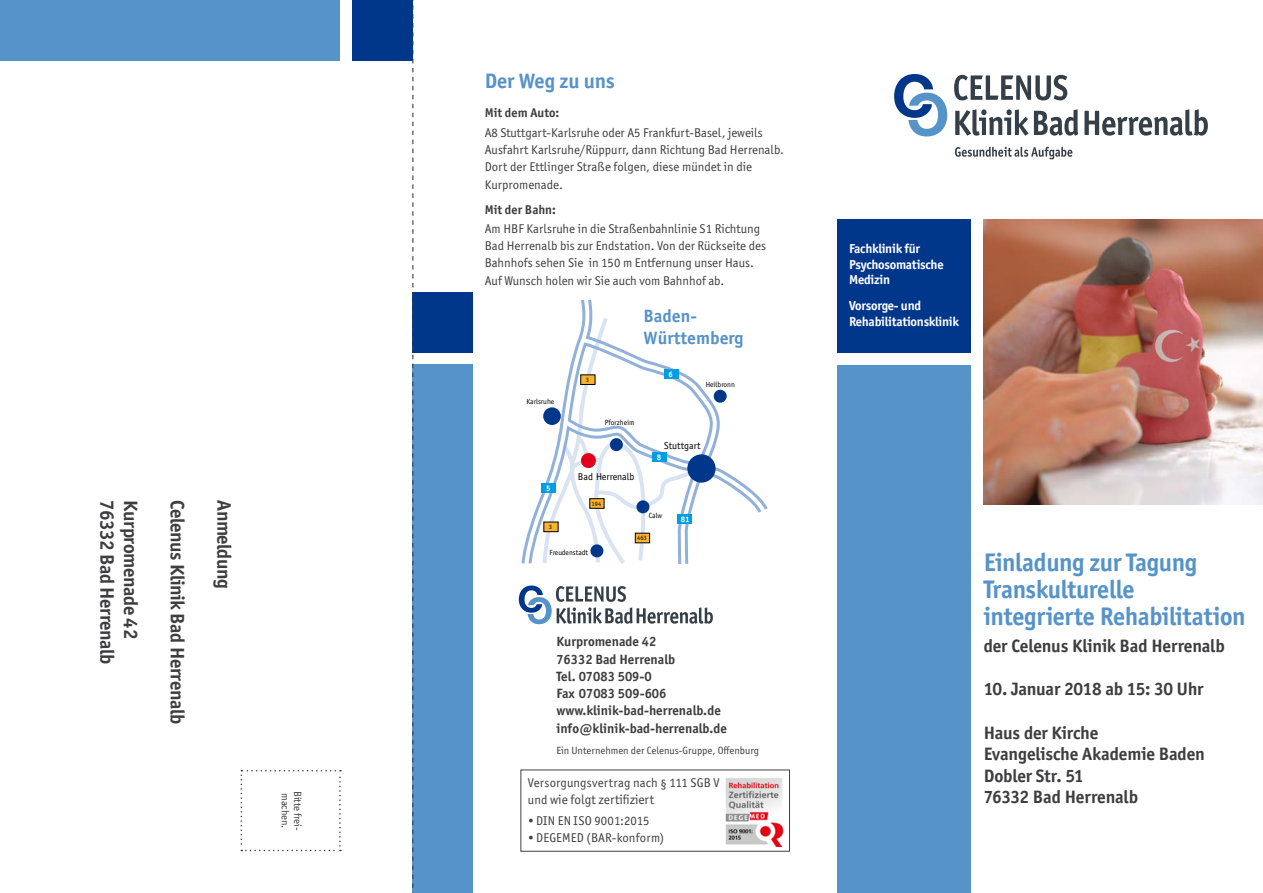
<style>
.page{position:relative;width:1263px;height:893px;background:#fff}
.page>*{position:absolute;margin:0;border:0;box-sizing:border-box;transform-origin:0 0}
.Fly_Große_Headline_b{font:700 25.5px/27px "Officina Sans ITC Pro";letter-spacing:-.015em;color:#5693c9}
.Fly_Große_Headline_b-2{font:700 21px "Officina Sans ITC Pro";letter-spacing:-.01em;color:#5693c9}
.t1{font:700 19.5px "Officina Sans ITC Pro";letter-spacing:-.02em;color:#3e3d40}
.Fly_Große_Headline_b-3{font:700 18px/21.6px "Officina Sans ITC Pro";letter-spacing:-.01em;color:#3e3d40}
.t2{font:700 18px/21.6px "Officina Sans";color:#5693c9}
.Fly_Fließtext_linksb{font:700 13.5px/17.2px "Officina Sans ITC Pro";color:#3e3d40}
.Fly_Fließtext_linksb-2{font:13.2px "Officina Sans ITC Pro";color:#3e3d40}
.t3{font:700 13.05px "Officina Sans ITC Pro";letter-spacing:-.02em;color:#fff}
.Fly_Fließtext_linksb-3{font:12.75px/17.2px "Officina Sans ITC Pro";color:#3e3d40}
.Fly_Kleine_Aufzählun{font:12.75px "Officina Sans ITC Pro";letter-spacing:.01em;color:#3e3d40}
.Fly_Kleine_Headline{font:700 12.75px "Officina Sans ITC Pro";letter-spacing:.005em;color:#3e3d40}
.t4{font:10.5px "Officina Sans ITC Pro";color:#3e3d40}
.t5{font:10.05px "Officina Sans";color:#000}
.t6{font:700 7.95px "Officina Sans";color:#fff}
.t7{font:7.5px "Officina Sans";color:#000}
.t8{font:6.45px "Officina Sans";color:#000}
.s1{font-size:12.75px}
</style>
<div class="page">
<div style="left:838px;top:219px;width:133px;height:134px;background:#00378b"></div>
<img style="left:984px;top:219px;width:279px;height:285px">
<div style="left:838px;top:365px;width:133px;height:528px;background:#5693c9"></div>
<div style="left:412px;top:292px;width:61px;height:60px;background:#00378b"></div>
<div style="left:412px;top:365px;width:61px;height:528px;background:#5693c9"></div>
<svg style="left:241px;top:770px;width:100px;height:81px"></svg>
<svg style="left:412px;top:0;width:1px;height:893px"></svg>
<div style="left:352px;top:0;width:60px;height:60px;background:#00378b"></div>
<div style="left:0;top:0;width:340px;height:60px;background:#5693c9"></div>
<svg style="left:954px;top:75px;width:113px;height:25px"></svg>
<svg style="left:894px;top:74px;width:53px;height:63px"></svg>
<svg style="left:955px;top:109px;width:73px;height:27px"></svg>
<svg style="left:1034px;top:109px;width:44px;height:27px"></svg>
<svg style="left:1084px;top:109px;width:124px;height:27px"></svg>
<svg style="left:955px;top:147px;width:117px;height:12px"></svg>
<svg style="left:519px;top:585px;width:194px;height:39px"></svg>
<svg style="left:521px;top:301px;width:247px;height:263px"></svg>
<div style="left:610px;top:438px;width:13px;height:13px;background:#00378b;border-radius:50%"></div>
<div style="left:714px;top:390px;width:13px;height:13px;background:#00378b;border-radius:50%"></div>
<div style="left:590px;top:544px;width:13px;height:13px;background:#00378b;border-radius:50%"></div>
<div style="left:636px;top:500px;width:13px;height:13px;background:#00378b;border-radius:50%"></div>
<div style="left:543px;top:407px;width:18px;height:18px;background:#00378b;border-radius:50%"></div>
<div style="left:635px;top:533px;width:15px;height:10px;background:#f8b334;border:1px solid #000"></div>
<div style="left:589px;top:498px;width:15px;height:11px;background:#f8b334;border:1px solid #000"></div>
<div style="left:580px;top:375px;width:15px;height:10px;background:#f8b334;border:1px solid #000"></div>
<div style="left:544px;top:522px;width:14px;height:10px;background:#f8b334;border:1px solid #000"></div>
<div style="left:581px;top:453px;width:15px;height:15px;background:#e2001a;border-radius:50%"></div>
<div style="left:664px;top:369px;width:14px;height:10px;background:#009ee0"></div>
<div style="left:678px;top:514px;width:14px;height:10px;background:#009ee0"></div>
<div style="left:541px;top:483px;width:15px;height:10px;background:#009ee0"></div>
<div style="left:652px;top:453px;width:15px;height:9px;background:#009ee0"></div>
<div style="left:687px;top:454px;width:29px;height:29px;background:#00378b;border-radius:50%"></div>
<div style="left:520px;top:770px;width:270px;height:82px;border:1px solid #414043"></div>
<img style="left:725px;top:778px;width:59px;height:68px">
<p class="t1" style="left:119px;top:500px;width:166px;rotate:90deg">76332 Bad Herrenalb</p>
<p class="t1" style="left:143px;top:500px;width:140px;rotate:90deg">Kurpromenade 42</p>
<p class="t1" style="left:190px;top:500px;width:225px;rotate:90deg">Celenus Klinik Bad Herrenalb</p>
<p class="t1" style="left:236px;top:500px;width:90px;rotate:90deg">Anmeldung</p>
<p class="t4" style="left:291px;top:793px;width:36px;rotate:90deg">machen.</p>
<p class="t4" style="left:304px;top:791px;width:41px;rotate:90deg">Bitte frei-</p>
<p class="Fly_Große_Headline_b-2" style="left:485px;top:68px;width:131px">Der Weg zu uns</p>
<p class="Fly_Kleine_Headline" style="left:485px;top:105px;width:76px">Mit dem Auto:</p>
<p class="Fly_Fließtext_linksb-3" style="left:485px;top:124px;width:301px">A8 Stuttgart-Karlsruhe oder A5 Frankfurt-Basel, jeweils Ausfahrt Karlsruhe/Rüppurr, dann Richtung Bad Herrenalb.<br>Dort der Ettlinger Straße folgen, diese mündet in die Kurpromenade.</p>
<p class="Fly_Kleine_Headline" style="left:485px;top:201px;width:73px">Mit der Bahn:</p>
<p class="Fly_Fließtext_linksb-3" style="left:485px;top:220px;width:283px">Am HBF Karlsruhe in die Straßenbahnlinie S1 Richtung Bad Herrenalb bis zur Endstation. Von der Rückseite des Bahnhofs sehen Sie in 150 m Entfernung unser Haus.<br>Auf Wunsch holen wir Sie auch vom Bahnhof ab.</p>
<p class="t2" style="left:643px;top:305px;width:102px">Baden-<br>Württemberg</p>
<p class="t7" style="left:526px;top:397px;width:29px">Karlsruhe</p>
<p class="t6" style="left:546px;top:483px;width:6px">5</p>
<p class="t8" style="left:549px;top:523px;width:5px">3</p>
<p class="t8" style="left:586px;top:376px;width:5px">3</p>
<p class="t7" style="left:605px;top:418px;width:31px">Pforzheim</p>
<p class="t5" style="left:578px;top:470px;width:58px">Bad Herrenalb</p>
<p class="t8" style="left:592px;top:500px;width:11px">194</p>
<p class="t6" style="left:668px;top:369px;width:6px">6</p>
<p class="t7" style="left:706px;top:380px;width:31px">Heilbronn</p>
<p class="t5" style="left:664px;top:440px;width:38px">Stuttgart</p>
<p class="t6" style="left:657px;top:452px;width:6px">8</p>
<p class="t7" style="left:649px;top:511px;width:15px">Calw</p>
<p class="t6" style="left:681px;top:514px;width:10px">81</p>
<p class="t8" style="left:637px;top:534px;width:11px">463</p>
<p class="t7" style="left:549px;top:548px;width:40px">Freudenstadt</p>
<p class="Fly_Fließtext_linksb" style="left:556px;top:633px;width:120px">Kurpromenade 42<br>76332 Bad Herrenalb<br>Tel. 07083 509-0<br>Fax 07083 509-606</p>
<p class="Fly_Fließtext_linksb" style="left:556px;top:702px;width:172px">www.klinik-bad-herrenalb.de info@klinik-bad-herrenalb.de</p>
<p class="t4" style="left:556px;top:744px;width:204px">Ein Unternehmen der Celenus-Gruppe, Offenburg</p>
<p class="Fly_Fließtext_linksb-3" style="left:528px;top:774px;width:193px">Versorgungsvertrag nach § 111 SGB V</p>
<p class="Fly_Fließtext_linksb-2" style="left:528px;top:792px;width:128px"><span class="s1">und</span> wie folgt zertifiziert</p>
<p class="Fly_Kleine_Aufzählun" style="left:528px;top:813px;width:123px">• DIN EN ISO 9001:2015</p>
<p class="Fly_Kleine_Aufzählun" style="left:528px;top:830px;width:138px">• DEGEMED (BAR-konform)</p>
<p class="t3" style="left:849px;top:240px;width:72px">Fachklinik für</p>
<p class="t3" style="left:849px;top:256px;width:96px">Psychosomatische</p>
<p class="t3" style="left:849px;top:272px;width:42px">Medizin</p>
<p class="t3" style="left:849px;top:298px;width:74px">Vorsorge- und</p>
<p class="t3" style="left:849px;top:313px;width:111px">Rehabilitationsklinik</p>
<p class="Fly_Große_Headline_b" style="left:984px;top:549px;width:263px">Einladung zur Tagung<br>Transkulturelle integrierte Rehabilitation</p>
<p class="Fly_Große_Headline_b-3" style="left:984px;top:635px;width:243px">der Celenus Klinik Bad Herrenalb</p>
<p class="Fly_Große_Headline_b-3" style="left:984px;top:678px;width:221px">10. Januar 2018 ab 15: 30 Uhr</p>
<p class="Fly_Große_Headline_b-3" style="left:984px;top:722px;width:223px">Haus der Kirche<br>Evangelische Akademie Baden<br>Dobler Str. 51<br>76332 Bad Herrenalb</p>
</div>
